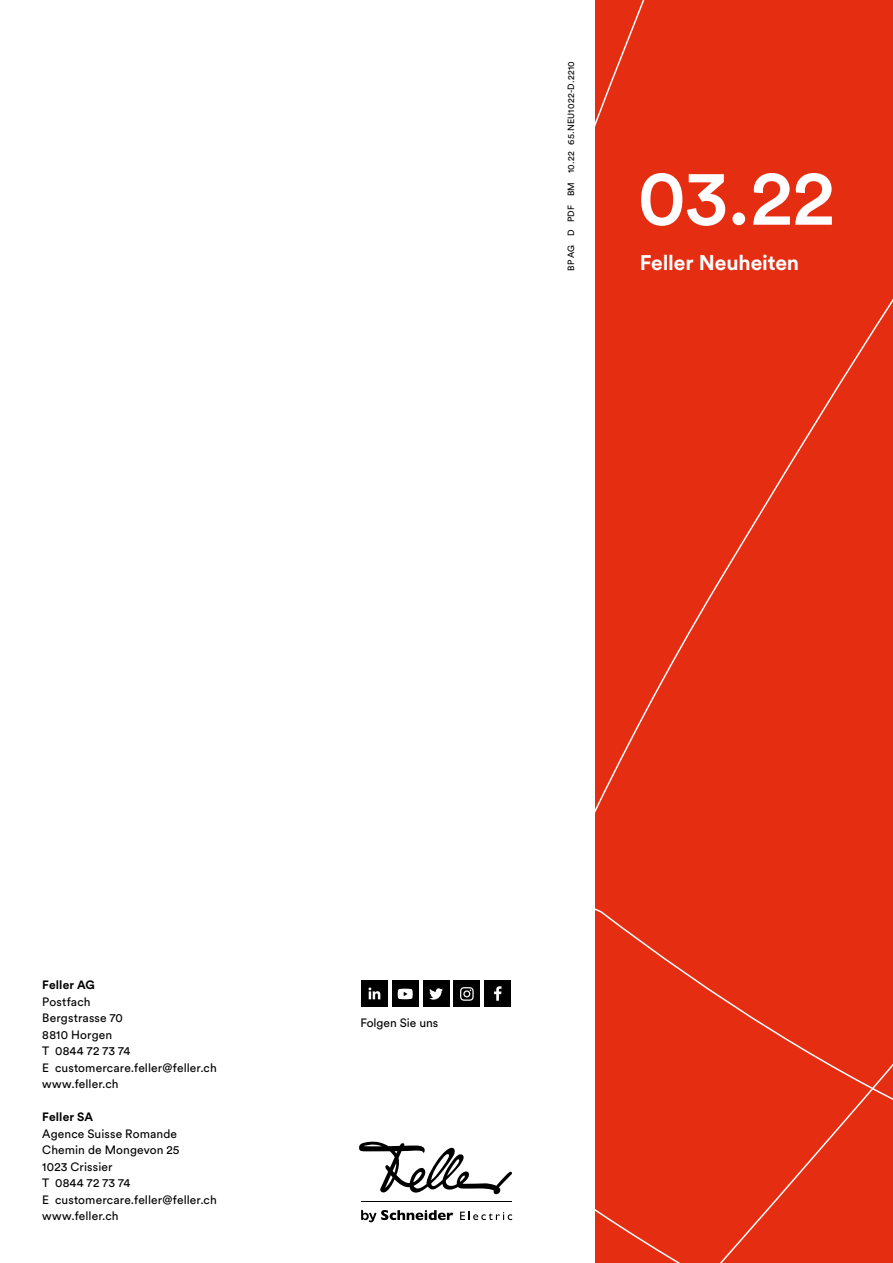
<style>
.page{position:relative;width:893px;height:1263px;background:#fff}
.page>*{position:absolute;margin:0;border:0;box-sizing:border-box;transform-origin:0 0}
.t1{font:500 78px "Circular Std";color:#fff}
.t2{font:700 21px "Circular Std";letter-spacing:-.005em;color:#fff}
.t3{font:12px "Circular Std";letter-spacing:.01em;color:#000}
.t4{font:700 12px "Circular Std";letter-spacing:.01em;color:#000}
.t5{font:9px "Circular Std";letter-spacing:.03em;color:#000}
</style>
<div class="page">
<div style="left:595px;top:0;width:298px;height:1263px;background:#e52d12"></div>
<svg style="left:359px;top:1141px;width:153px;height:54px"></svg>
<svg style="left:361px;top:1210px;width:92px;height:12px"></svg>
<svg style="left:460px;top:1211px;width:52px;height:9px"></svg>
<hr style="left:362px;top:1201px;width:150px;height:1px;background:#000">
<div style="left:454px;top:981px;width:26px;height:26px;background:#000"></div>
<svg style="left:460px;top:987px;width:14px;height:14px"></svg>
<div style="left:423px;top:981px;width:26px;height:26px;background:#000"></div>
<svg style="left:429px;top:988px;width:14px;height:11px"></svg>
<div style="left:392px;top:981px;width:26px;height:26px;background:#000"></div>
<svg style="left:398px;top:989px;width:15px;height:10px"></svg>
<div style="left:361px;top:981px;width:27px;height:26px;background:#000"></div>
<svg style="left:368px;top:987px;width:12px;height:12px"></svg>
<div style="left:484px;top:981px;width:27px;height:26px;background:#000"></div>
<svg style="left:494px;top:986px;width:7px;height:15px"></svg>
<p class="t5" style="left:566px;top:271px;width:211px;rotate:-90deg">BP AG D PDF BM 10.22 65.NEU1022-D.2210</p>
<p class="t1" style="left:638px;top:148px;width:198px">03.22</p>
<p class="t2" style="left:640px;top:249px;width:161px">Feller Neuheiten</p>
<p class="t4" style="left:42px;top:977px;width:54px">Feller AG</p>
<p class="t3" style="left:42px;top:994px;width:50px">Postfach</p>
<p class="t3" style="left:42px;top:1011px;width:82px">Bergstrasse 70</p>
<p class="t3" style="left:42px;top:1027px;width:71px">8810 Horgen</p>
<p class="t3" style="left:42px;top:1044px;width:90px">T 0844 72 73 74</p>
<p class="t3" style="left:42px;top:1060px;width:176px">E customercare.feller@feller.ch</p>
<p class="t3" style="left:42px;top:1077px;width:78px">www.feller.ch</p>
<p class="t4" style="left:42px;top:1109px;width:52px">Feller SA</p>
<p class="t3" style="left:42px;top:1126px;width:136px">Agence Suisse Romande</p>
<p class="t3" style="left:42px;top:1143px;width:139px">Chemin de Mongevon 25</p>
<p class="t3" style="left:42px;top:1159px;width:72px">1023 Crissier</p>
<p class="t3" style="left:42px;top:1176px;width:90px">T 0844 72 73 74</p>
<p class="t3" style="left:42px;top:1192px;width:176px">E customercare.feller@feller.ch</p>
<p class="t3" style="left:42px;top:1209px;width:78px">www.feller.ch</p>
<p class="t3" style="left:361px;top:1015px;width:79px">Folgen Sie uns</p>
</div>
